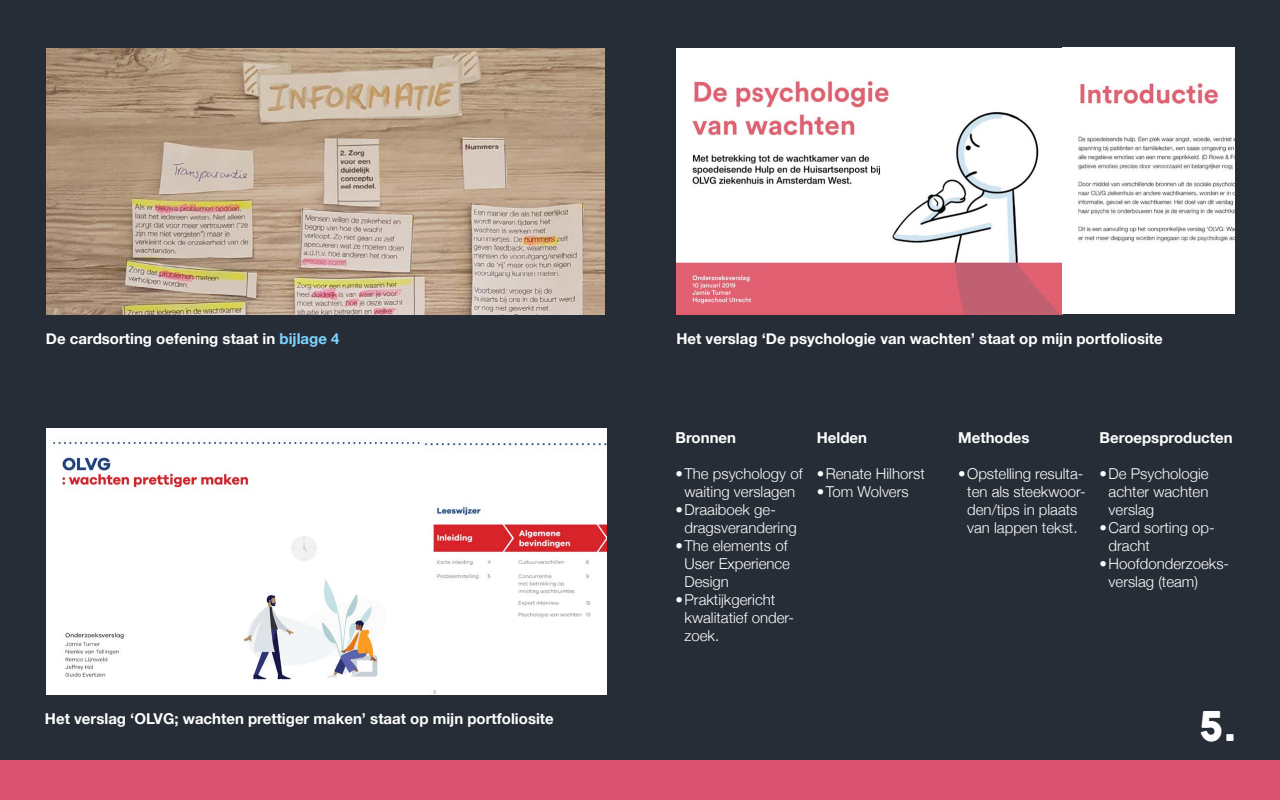
<style>
.page{position:relative;width:1280px;height:800px;background:#262d36}
.page>*{position:absolute;margin:0;border:0;box-sizing:border-box;transform-origin:0 0}
.t1{font:40px "Cocogoose Pro";color:#fefefe}
.t2{font:300 15px/18px "Helvetica Neue";color:#fefefe}
.t3{font:700 15px "Helvetica Neue";color:#fefefe}
.s1{color:#7dd4ff}
</style>
<div class="page">
<div style="left:0;top:760px;width:1280px;height:40px;background:#da5272"></div>
<img style="left:46px;top:48px;width:558px;height:266px">
<img style="left:46px;top:428px;width:560px;height:266px">
<img style="left:676px;top:48px;width:559px;height:266px">
<p class="t3" style="left:46px;top:327px;width:295px">De cardsorting oefening staat in <span class="s1">bijlage 4</span></p>
<p class="t3" style="left:45px;top:707px;width:510px">Het verslag ‘OLVG; wachten prettiger maken’ staat op mijn portfoliosite</p>
<p class="t3" style="left:676px;top:327px;width:488px">Het verslag ‘De psychologie van wachten’ staat op mijn portfoliosite</p>
<p class="t3" style="left:676px;top:426px;width:62px">Bronnen</p>
<p class="t2" style="left:676px;top:463px;width:129px;text-align:center">•The psychology of waiting verslagen</p>
<p class="t2" style="left:684px;top:499px;width:114px;text-indent:-9px">•Draaiboek ge&shy;dragsverandering</p>
<p class="t2" style="left:684px;top:535px;width:107px;text-indent:-9px">•The elements of<br>User Experience<br>Design</p>
<p class="t2" style="left:684px;top:589px;width:111px;text-indent:-9px">•Praktijkgericht kwalitatief onder&shy;zoek.</p>
<p class="t3" style="left:817px;top:426px;width:52px">Helden</p>
<p class="t2" style="left:817px;top:463px;width:109px">•Renate Hilhorst</p>
<p class="t2" style="left:817px;top:481px;width:93px">•Tom Wolvers</p>
<p class="t3" style="left:958px;top:426px;width:73px">Methodes</p>
<p class="t2" style="left:967px;top:463px;width:120px;text-indent:-9px">•Opstelling resulta&shy;ten als steekwoor&shy;den/tips in plaats van lappen tekst.</p>
<p class="t3" style="left:1100px;top:426px;width:135px">Beroepsproducten</p>
<p class="t2" style="left:1109px;top:463px;width:102px;text-align:justify;text-indent:-9px">•De Psychologie achter wachten verslag</p>
<p class="t2" style="left:1109px;top:517px;width:108px;text-indent:-9px">•Card sorting op&shy;dracht</p>
<p class="t2" style="left:1109px;top:553px;width:122px;text-indent:-9px">•Hoofdonderzoeks&shy;verslag (team)</p>
<h1 class="t1" style="left:1200px;top:699px;width:38px">5.</h1>
</div>
